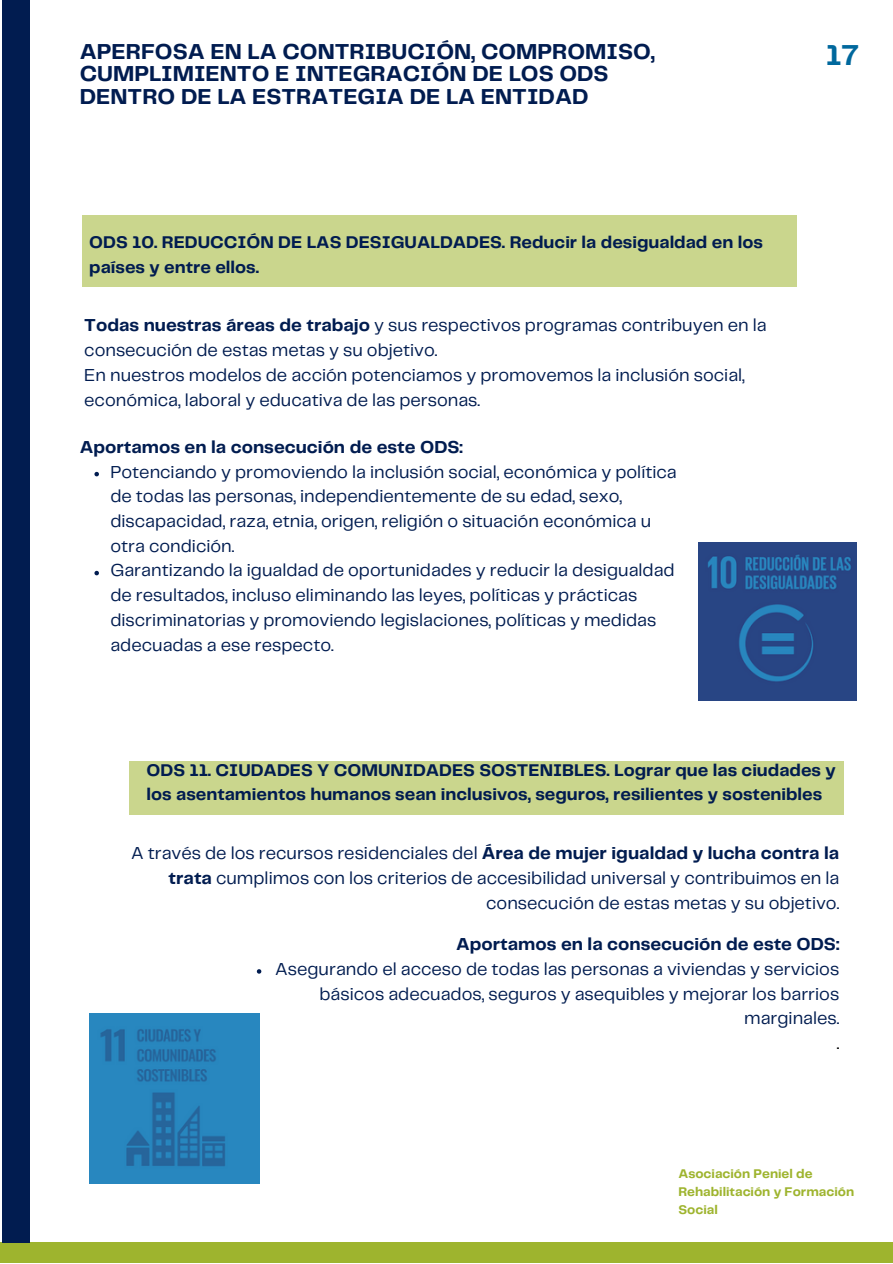
<style>
.page{position:relative;width:893px;height:1264px;background:#fff}
.page>*{position:absolute;margin:0;border:0;box-sizing:border-box;transform-origin:0 0}
.t1{font:700 30px "Telegraf";color:#00689d}
.t2{font:700 22.5px/22.5px "Telegraf";color:#011c50}
.t3{font:18px/24.8px "Telegraf";color:#011c50}
.t4{font:700 18px "Telegraf";color:#011c50}
.t5{font:18px "Telegraf";color:#000}
.t6{font:700 17.55px/24.3px "Telegraf";color:#011c50}
.t7{font:700 13.05px/17.9px "Telegraf";color:#9eb42e}
.s1{font-weight:700}
</style>
<div class="page">
<div style="left:82px;top:215px;width:714px;height:72px;background:#cad68d"></div>
<div style="left:0;top:1242px;width:892px;height:20px;background:#9eb42e"></div>
<img style="left:698px;top:542px;width:158px;height:158px">
<div style="left:130px;top:761px;width:713px;height:53px;background:#cad68d"></div>
<img style="left:89px;top:1013px;width:170px;height:170px">
<svg style="left:94px;top:472px;width:5px;height:4px"></svg>
<svg style="left:94px;top:571px;width:5px;height:4px"></svg>
<svg style="left:257px;top:969px;width:4px;height:4px"></svg>
<div style="left:2px;top:0;width:28px;height:1242px;background:#011c50"></div>
<p class="t2" style="left:80px;top:41px;width:576px">APERFOSA EN LA CONTRIBUCIÓN, COMPROMISO,</p>
<p class="t1" style="left:825px;top:43px;width:35px">17</p>
<p class="t2" style="left:80px;top:64px;width:530px">CUMPLIMIENTO E INTEGRACIÓN DE LOS ODS<br>DENTRO DE LA ESTRATEGIA DE LA ENTIDAD</p>
<p class="t6" style="left:89px;top:231px;width:675px">ODS 10. REDUCCIÓN DE LAS DESIGUALDADES. Reducir la desigualdad en los países y entre ellos.</p>
<p class="t3" style="left:84px;top:314px;width:683px"><span class="s1">Todas nuestras áreas de trabajo</span> y sus respectivos programas contribuyen en la consecución de estas metas y su objetivo.</p>
<p class="t3" style="left:84px;top:363px;width:662px">En nuestros modelos de acción potenciamos y promovemos la inclusión social, económica, laboral y educativa de las personas.</p>
<p class="t4" style="left:80px;top:439px;width:384px">Aportamos en la consecución de este ODS:</p>
<p class="t3" style="left:110px;top:460px;width:568px">Potenciando y promoviendo la inclusión social, económica y política de todas las personas, independientemente de su edad, sexo, discapacidad, raza, etnia, origen, religión o situación económica u otra condición.</p>
<p class="t3" style="left:110px;top:559px;width:565px">Garantizando la igualdad de oportunidades y reducir la desigualdad de resultados, incluso eliminando las leyes, políticas y prácticas discriminatorias y promoviendo legislaciones, políticas y medidas adecuadas a ese respecto.</p>
<p class="t6" style="left:146px;top:759px;width:690px">ODS 11. CIUDADES Y COMUNIDADES SOSTENIBLES. Lograr que las ciudades y los asentamientos humanos sean inclusivos, seguros, resilientes y sostenibles</p>
<p class="t3" style="left:131px;top:841px;width:709px;text-align:right">A través de los recursos residenciales del <span class="s1">Área de mujer igualdad y lucha contra la trata</span> cumplimos con los criterios de accesibilidad universal y contribuimos en la consecución de estas metas y su objetivo.</p>
<p class="t4" style="left:456px;top:936px;width:384px">Aportamos en la consecución de este ODS:</p>
<p class="t3" style="left:275px;top:957px;width:565px;text-align:right">Asegurando el acceso de todas las personas a viviendas y servicios básicos adecuados, seguros y asequibles y mejorar los barrios marginales.</p>
<p class="t5" style="left:836px;top:1035px;width:4px">.</p>
<p class="t7" style="left:678px;top:1165px;width:177px">Asociación Peniel de<br>Rehabilitación y Formación<br>Social</p>
</div>
